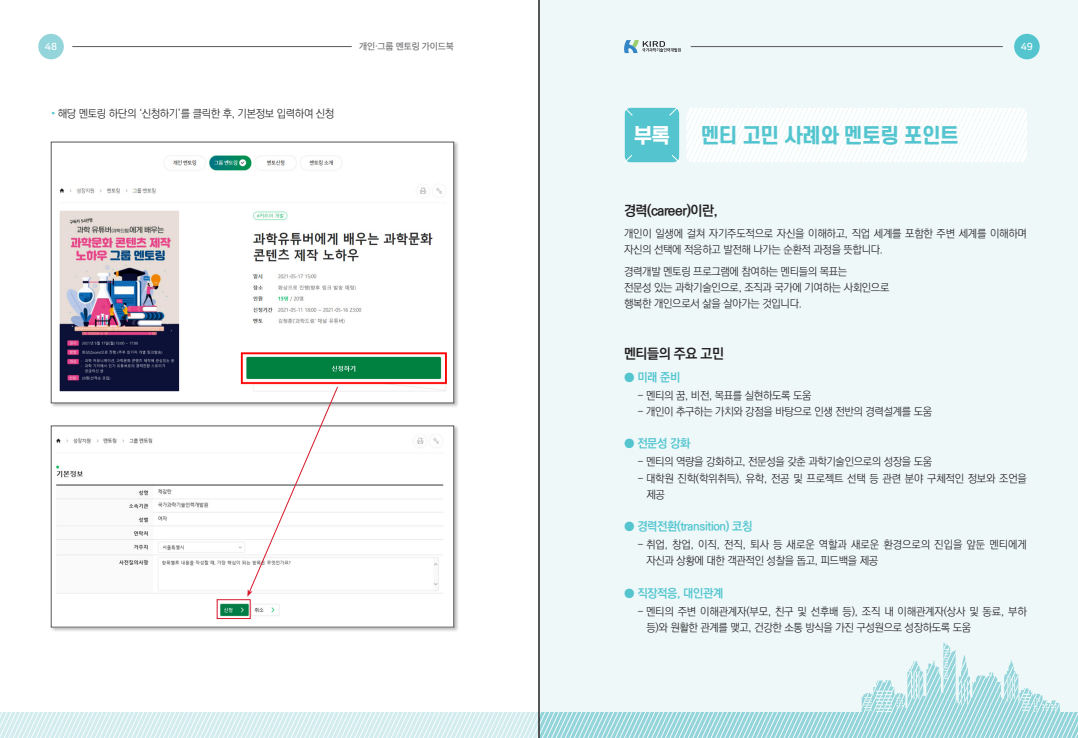
<style>
.page{position:relative;width:1078px;height:738px;background:#fff}
.page>*{position:absolute;margin:0;border:0;box-sizing:border-box;transform-origin:0 0}
.t1{font:800 20px "S Core Dream 7";letter-spacing:-.03em;color:#54c5cf}
.t2{font:800 20px "S Core Dream 7";color:#fff}
.t3{font:14px "Ko Pub Dotum PB";letter-spacing:-.03em;color:#231f20}
.t4{font:12px "Ko Pub Dotum PB";letter-spacing:-.03em;color:#54c5cf}
.t5{font:11px/16px "Ko Pub Dotum PL";letter-spacing:-.03em;color:#231f20}
.t6{font:11px/16px "Ko Pub Dotum PL";letter-spacing:-.005em;color:#231f20}
.t7{font:10px "Nanum Square Round OTFB";color:#fff}
.t8{font:9px "SD Gothic Neoa e Md";letter-spacing:-.02em;color:#6c6d70}
.s1{color:#54c5cf}
</style>
<div class="page">
<div style="left:539px;top:0;width:538px;height:737px;background:#eef8f9"></div>
<svg style="left:0;top:642px;width:1077px;height:95px"></svg>
<div style="left:50px;top:141px;width:408px;height:266px;background:#231f20;opacity:.3"></div>
<div style="left:51px;top:142px;width:402px;height:260px;background:#fff"></div>
<img style="left:59px;top:155px;width:388px;height:237px">
<div style="left:51px;top:142px;width:403px;height:261px;border:1px solid #57585a"></div>
<div style="left:50px;top:424px;width:408px;height:207px;background:#231f20;opacity:.3"></div>
<div style="left:51px;top:425px;width:402px;height:201px;background:#fff"></div>
<img style="left:56px;top:437px;width:388px;height:183px">
<div style="left:51px;top:425px;width:403px;height:201px;border:1px solid #57585a"></div>
<svg style="left:687px;top:108px;width:339px;height:54px"></svg>
<div style="left:624px;top:108px;width:55px;height:54px;background:#54c5cf;border-radius:6px"></div>
<svg style="left:668px;top:107px;width:10px;height:9px"></svg>
<svg style="left:624px;top:107px;width:9px;height:10px"></svg>
<svg style="left:624px;top:154px;width:9px;height:9px"></svg>
<svg style="left:670px;top:154px;width:10px;height:9px"></svg>
<div style="left:216px;top:598px;width:35px;height:20px;border:1px solid #d71729"></div>
<svg style="left:247px;top:385px;width:92px;height:211px"></svg>
<hr style="left:690px;top:46px;width:312px;height:1px;background:#57585a">
<svg style="left:624px;top:40px;width:56px;height:13px"></svg>
<div style="left:1013px;top:34px;width:26px;height:25px;background:#54c5cf;border-radius:50%"></div>
<hr style="left:72px;top:46px;width:279px;height:1px;background:#57585a">
<div style="left:38px;top:34px;width:26px;height:25px;background:#93d5da;border-radius:50%"></div>
<hr style="left:538px;top:0;width:1px;height:737px;background:#231f20">
<p class="t7" style="left:45px;top:41px;width:14px">48</p>
<p class="t8" style="left:359px;top:42px;width:96px">개인·그룹 멘토링 가이드북</p>
<p class="t7" style="left:1020px;top:41px;width:14px">49</p>
<p class="t5" style="left:51px;top:106px;width:285px"><span class="s1">•</span> 해당 멘토링 하단의 ‘신청하기’를 클릭한 후, 기본정보 입력하여 신청</p>
<h1 class="t2" style="left:633px;top:121px;width:38px">부록</h1>
<h1 class="t1" style="left:700px;top:121px;width:260px">멘티 고민 사례와 멘토링 포인트</h1>
<p class="t3" style="left:624px;top:204px;width:95px">경력(career)이란,</p>
<p class="t5" style="left:624px;top:226px;width:404px">개인이 일생에 걸쳐 자기주도적으로 자신을 이해하고, 직업 세계를 포함한 주변 세계를 이해하며 자신의 선택에 적응하고 발전해 나가는 순환적 과정을 뜻합니다.</p>
<p class="t5" style="left:624px;top:264px;width:267px">경력개발 멘토링 프로그램에 참여하는 멘티들의 목표는<br>전문성 있는 과학기술인으로, 조직과 국가에 기여하는 사회인으로 행복한 개인으로서 삶을 살아가는 것입니다.</p>
<p class="t3" style="left:624px;top:346px;width:101px">멘티들의 주요 고민</p>
<p class="t4" style="left:624px;top:370px;width:58px">● 미래 준비</p>
<p class="t5" style="left:637px;top:387px;width:176px">- 멘티의 꿈, 비전, 목표를 실현하도록 도움</p>
<p class="t5" style="left:637px;top:403px;width:296px">- 개인이 추구하는 가치와 강점을 바탕으로 인생 전반의 경력설계를 도움</p>
<p class="t4" style="left:624px;top:437px;width:68px">● 전문성 강화</p>
<p class="t5" style="left:637px;top:454px;width:296px">- 멘티의 역량을 강화하고, 전문성을 갖춘 과학기술인으로의 성장을 도움</p>
<p class="t5" style="left:646px;top:470px;width:382px;text-indent:-9px">- 대학원 진학(학위취득), 유학, 전공 및 프로젝트 선택 등 관련 분야 구체적인 정보와 조언을 제공</p>
<p class="t4" style="left:624px;top:520px;width:130px">● 경력전환(transition) 코칭</p>
<p class="t6" style="left:646px;top:537px;width:382px;text-indent:-9px">- 취업, 창업, 이직, 전직, 퇴사 등 새로운 역할과 새로운 환경으로의 진입을 앞둔 멘티에게 자신과 상황에 대한 객관적인 성찰을 돕고, 피드백을 제공</p>
<p class="t4" style="left:624px;top:587px;width:101px">● 직장적응, 대인관계</p>
<p class="t5" style="left:646px;top:604px;width:382px;text-indent:-9px">- 멘티의 주변 이해관계자(부모, 친구 및 선후배 등), 조직 내 이해관계자(상사 및 동료, 부하 등)와 원활한 관계를 맺고, 건강한 소통 방식을 가진 구성원으로 성장하도록 도움</p>
</div>
